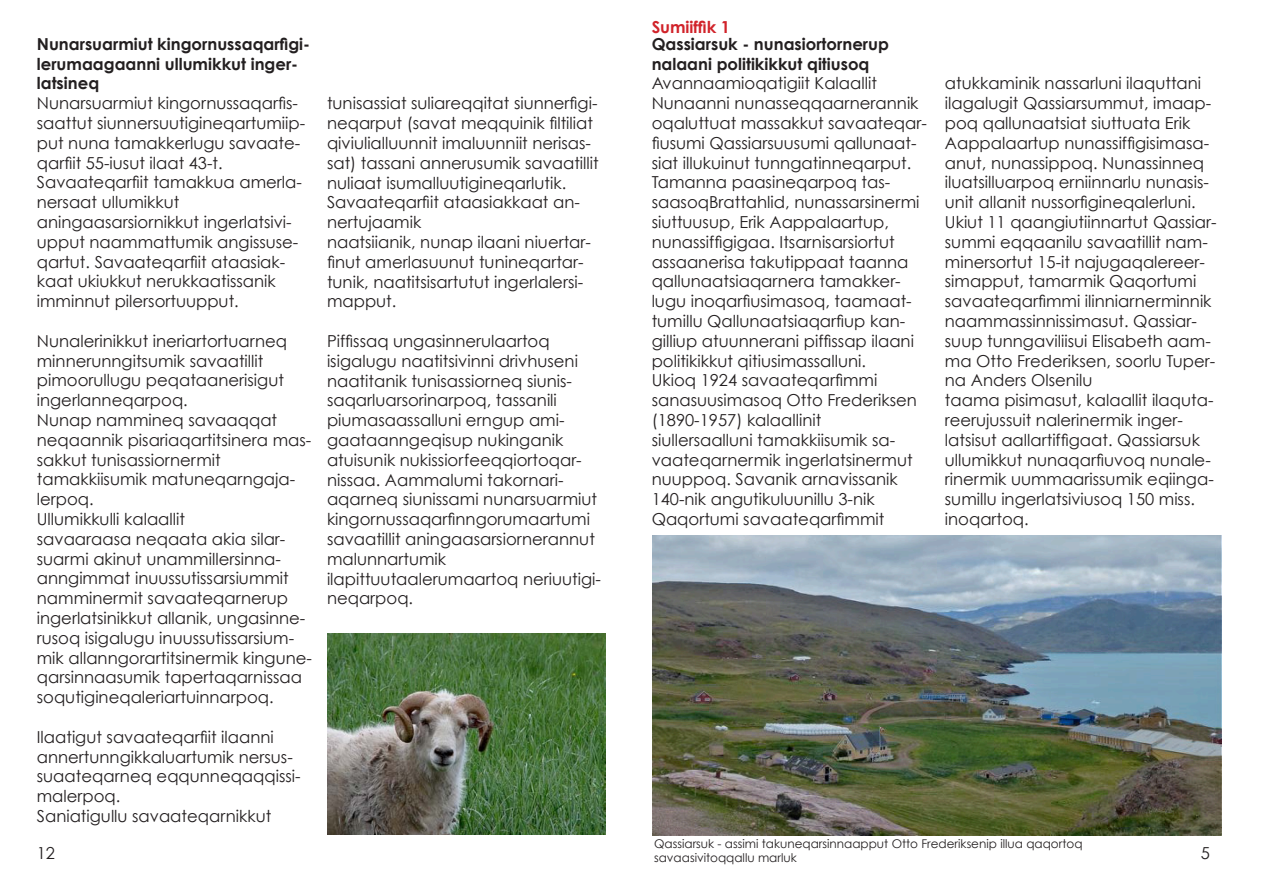
<style>
.page{position:relative;width:1263px;height:893px;background:#fff}
.page>*{position:absolute;margin:0;border:0;box-sizing:border-box;transform-origin:0 0}
.t1{font:16.5px/19.8px "Century Gothic";color:#231f20}
.t2{font:700 16.5px/19.8px "Century Gothic";color:#231f20}
.t3{font:700 16.5px "Century Gothic";color:#d1232a}
.t4{font:12px "Century Gothic";color:#231f20}
</style>
<div class="page">
<img style="left:327px;top:634px;width:278px;height:201px">
<img style="left:652px;top:536px;width:569px;height:299px">
<p class="t2" style="left:37px;top:33px;width:275px">Nunarsuarmiut kingornussaqarfigi&shy;lerumaagaanni ullumikkut inger&shy;latsineq</p>
<p class="t1" style="left:37px;top:93px;width:270px">Nunarsuarmiut kingornussaqarfis&shy;saattut siunnersuutigineqartumiip&shy;put nuna tamakkerlugu savaate&shy;qarfiit 55-iusut ilaat 43-t.</p>
<p class="t1" style="left:37px;top:172px;width:267px">Savaateqarfiit tamakkua amerla&shy;nersaat ullumikkut</p>
<p class="t1" style="left:37px;top:212px;width:263px">aningaasarsiornikkut ingerlatsivi&shy;upput naammattumik angissuse&shy;qartut. Savaateqarfiit ataasiak&shy;kaat ukiukkut nerukkaatissanik imminnut pilersortuupput.</p>
<p class="t1" style="left:37px;top:331px;width:252px">Nunalerinikkut ineriartortuarneq minnerunngitsumik savaatillit pimoorullugu peqataanerisigut ingerlanneqarpoq.</p>
<p class="t1" style="left:37px;top:410px;width:276px">Nunap nammineq savaaqqat neqaannik pisariaqartitsinera mas&shy;sakkut tunisassiornermit</p>
<p class="t1" style="left:37px;top:469px;width:260px">tamakkiisumik matuneqarngaja&shy;lerpoq.</p>
<p class="t1" style="left:37px;top:509px;width:150px">Ullumikkulli kalaallit</p>
<p class="t1" style="left:37px;top:529px;width:277px">savaaraasa neqaata akia silar&shy;suarmi akinut unammillersinna&shy;anngimmat inuussutissarsiummit namminermit savaateqarnerup ingerlatsinikkut allanik, ungasinne&shy;rusoq isigalugu inuussutissarsium&shy;mik allanngorartitsinermik kingune&shy;qarsinnaasumik tapertaqarnissaa soqutigineqaleriartuinnarpoq.</p>
<p class="t1" style="left:37px;top:727px;width:265px">Ilaatigut savaateqarfiit ilaanni annertunngikkaluartumik nersus&shy;suaateqarneq eqqunneqaqqissi&shy;malerpoq.</p>
<p class="t1" style="left:37px;top:806px;width:236px">Saniatigullu savaateqarnikkut</p>
<p class="t1" style="left:37px;top:842px;width:20px">12</p>
<p class="t1" style="left:327px;top:93px;width:273px">tunisassiat suliareqqitat siunnerfigi&shy;neqarput (savat meqquinik filtiliat qiviulialluunnit imaluunniit nerisas&shy;sat) tassani annerusumik savaatillit nuliaat isumalluutigineqarlutik.<br>Savaateqarfiit ataasiakkaat an&shy;nertujaamik</p>
<p class="t1" style="left:327px;top:232px;width:265px">naatsiianik, nunap ilaani niuertar&shy;finut amerlasuunut tunineqartar&shy;tunik, naatitsisartutut ingerlalersi&shy;mapput.</p>
<p class="t1" style="left:327px;top:331px;width:272px">Piffissaq ungasinnerulaartoq isigalugu naatitsivinni drivhuseni naatitanik tunisassiorneq siunis&shy;saqarluarsorinarpoq, tassanili piumasaassalluni erngup ami&shy;gaataanngeqisup nukinganik atuisunik nukissiorfeeqqiortoqar&shy;nissaa. Aammalumi takornari&shy;aqarneq siunissami nunarsuarmiut kingornussaqarfinngorumaartumi savaatillit aningaasarsiornerannut malunnartumik</p>
<p class="t1" style="left:327px;top:568px;width:275px">ilapittuutaalerumaartoq neriuutigi&shy;neqarpoq.</p>
<p class="t3" style="left:652px;top:16px;width:80px">Sumiiffik 1</p>
<p class="t2" style="left:652px;top:33px;width:239px">Qassiarsuk - nunasiortornerup nalaani politikikkut qitiusoq</p>
<p class="t1" style="left:652px;top:73px;width:277px">Avannaamioqatigiit Kalaallit Nunaanni nunasseqqaarnerannik oqaluttuat massakkut savaateqar&shy;fiusumi Qassiarsuusumi qallunaat&shy;siat illukuinut tunngatinneqarput.<br>Tamanna paasineqarpoq tas&shy;saasoqBrattahlid, nunassarsinermi siuttuusup, Erik Aappalaartup, nunassiffigigaa. Itsarnisarsiortut</p>
<p class="t1" style="left:652px;top:251px;width:264px">assaanerisa takutippaat taanna qallunaatsiaqarnera tamakker&shy;lugu inoqarfiusimasoq, taamaat&shy;tumillu Qallunaatsiaqarfiup kan&shy;gilliup atuunnerani piffissap ilaani politikikkut qitiusimassalluni.</p>
<p class="t1" style="left:652px;top:370px;width:267px">Ukioq 1924 savaateqarfimmi sanasuusimasoq Otto Frederiksen (1890-1957) kalaallinit</p>
<p class="t1" style="left:652px;top:430px;width:262px">siullersaalluni tamakkiisumik sa&shy;vaateqarnermik ingerlatsinermut nuuppoq. Savanik arnavissanik 140-nik angutikuluunillu 3-nik Qaqortumi savaateqarfimmit</p>
<p class="t1" style="left:945px;top:73px;width:273px">atukkaminik nassarluni ilaquttani ilagalugit Qassiarsummut, imaap&shy;poq qallunaatsiat siuttuata Erik Aappalaartup nunassiffigisimasa&shy;anut, nunassippoq. Nunassinneq iluatsilluarpoq erniinnarlu nunasis&shy;unit allanit nussorfigineqalerluni.<br>Ukiut 11 qaangiutiinnartut Qassiar&shy;summi eqqaanilu savaatillit nam&shy;minersortut 15-it najugaqalereer-</p>
<p class="t1" style="left:945px;top:271px;width:272px">simapput, tamarmik Qaqortumi savaateqarfimmi ilinniarnerminnik naammassinnissimasut. Qassiar&shy;suup tunngaviliisui Elisabeth aam&shy;ma Otto Frederiksen, soorlu Tuper&shy;na Anders Olsenilu</p>
<p class="t1" style="left:945px;top:390px;width:270px">taama pisimasut, kalaallit ilaquta&shy;reerujussuit nalerinermik inger&shy;latsisut aallartiffigaat. Qassiarsuk ullumikkut nunaqarfiuvoq nunale&shy;rinermik uummaarissumik eqiinga&shy;sumillu ingerlatsiviusoq 150 miss. inoqartoq.</p>
<p class="t4" style="left:654px;top:836px;width:430px">Qassiarsuk - assimi takuneqarsinnaapput Otto Frederiksenip illua qaqortoq</p>
<p class="t4" style="left:654px;top:851px;width:144px">savaasivitoqqallu marluk</p>
<p class="t1" style="left:1201px;top:842px;width:11px">5</p>
</div>
